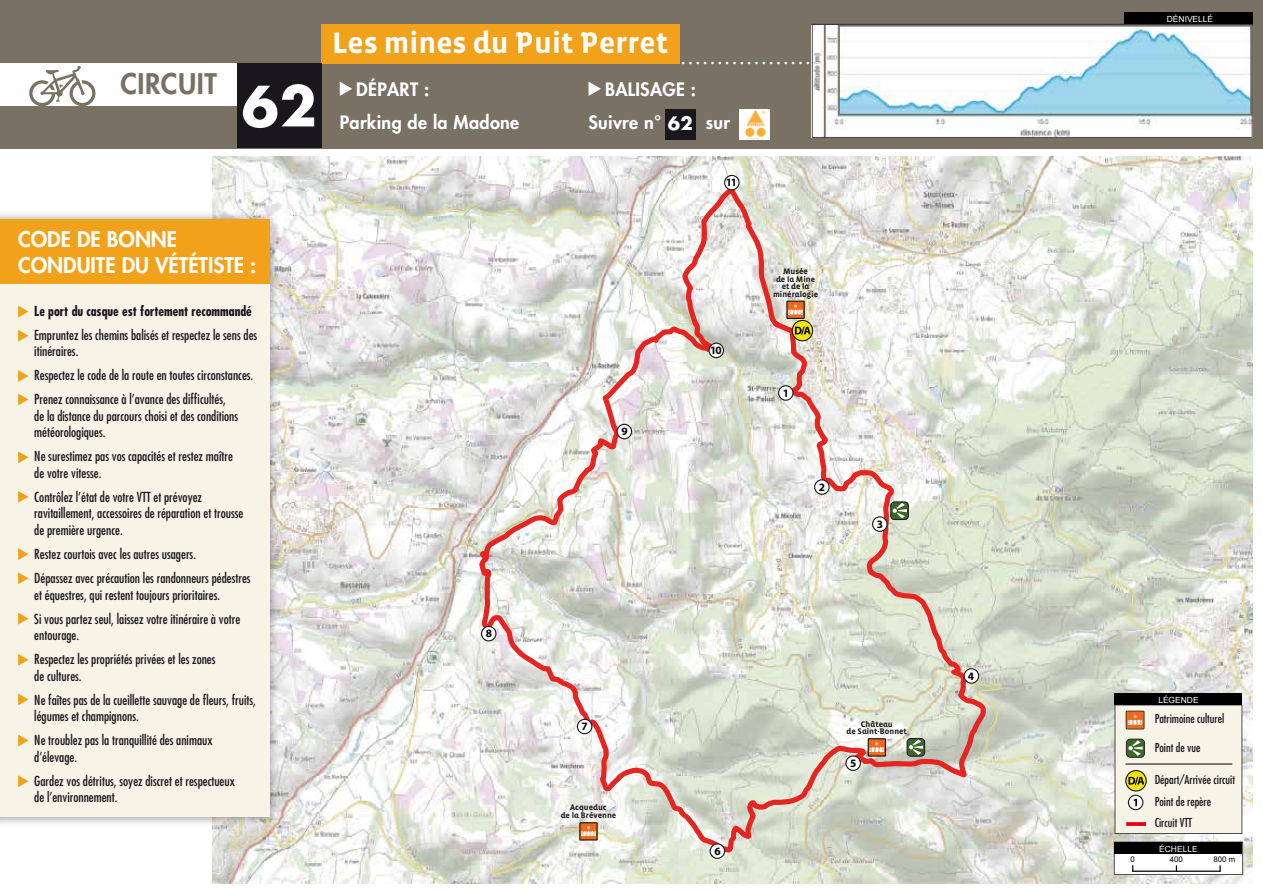
<style>
.page{position:relative;width:1263px;height:893px;background:#fff}
.page>*{position:absolute;margin:0;border:0;box-sizing:border-box;transform-origin:0 0}
.t1{font:700 54px "Futura Std";color:#fff}
.t2{font:700 30.3px "Vista Sans Alt";color:#fff}
.t3{font:800 27.75px "Futura Std";letter-spacing:.02em;color:#797164}
.t4{font:22.5px "Futura Std";color:#fff}
.t5{font:800 21px/25.2px "Futura Std";color:#fff}
.t6{font:800 18px/33px "Futura Std";letter-spacing:.02em;color:#fff}
.t7{font:condensed 13.5px/24px "Futura Std";color:#1a171c}
.t8{font:700 condensed 13.5px "Futura Std";color:#1a171c}
.t9{font:condensed 12px "Futura Std";color:#1a171c}
.t10{font:700 11.25px "Myriad Pro";color:#000}
.t11{font:8.4px "Arial";color:#fff}
.t12{font:700 8.25px/7.5px "Vista Sans Alt";color:#1a171c;text-align:center}
.t13{font:7.8px "Arial";letter-spacing:.005em;color:#000}
.s1{font-weight:700}
</style>
<div class="page">
<img style="left:212px;top:156px;width:1041px;height:727px">
<svg style="left:476px;top:181px;width:514px;height:674px"></svg>
<div style="left:0;top:0;width:1263px;height:148px;background:#797164"></div>
<div style="left:321px;top:24px;width:359px;height:40px;background:#f2a21a"></div>
<div style="left:237px;top:64px;width:84px;height:84px;background:#1a171c"></div>
<div style="left:0;top:64px;width:237px;height:42px;background:#fff"></div>
<svg style="left:29px;top:66px;width:66px;height:40px"></svg>
<div style="left:740px;top:109px;width:30px;height:30px;background:#fff"></div>
<img style="left:744px;top:109px;width:22px;height:30px">
<div style="left:665px;top:109px;width:31px;height:30px;background:#1a171c"></div>
<svg style="left:340px;top:82px;width:12px;height:14px"></svg>
<svg style="left:588px;top:82px;width:13px;height:14px"></svg>
<div style="left:1124px;top:12px;width:128px;height:12px;background:#000"></div>
<svg style="left:812px;top:24px;width:440px;height:114px;background:#d4e5eb"></svg>
<svg style="left:1114px;top:842px;width:129px;height:33px"></svg>
<hr style="left:1133px;top:871px;width:87px;height:1px;background:#000">
<div style="left:778px;top:385px;width:15px;height:16px;background:#fff;border:1px solid #1a171c;border-radius:50%"></div>
<svg style="left:814px;top:479px;width:16px;height:16px"></svg>
<svg style="left:872px;top:516px;width:16px;height:16px"></svg>
<svg style="left:963px;top:668px;width:16px;height:16px"></svg>
<svg style="left:845px;top:755px;width:16px;height:16px"></svg>
<div style="left:710px;top:843px;width:15px;height:16px;background:#fff;border:1px solid #1a171c;border-radius:50%"></div>
<div style="left:577px;top:719px;width:15px;height:15px;background:#fff;border:1px solid #1a171c;border-radius:50%"></div>
<div style="left:481px;top:626px;width:15px;height:15px;background:#fff;border:1px solid #1a171c;border-radius:50%"></div>
<div style="left:890px;top:502px;width:19px;height:18px;border:1px solid #1a171c;border-radius:4px"></div>
<svg style="left:892px;top:503px;width:15px;height:15px"></svg>
<svg style="left:616px;top:424px;width:16px;height:15px"></svg>
<div style="left:708px;top:343px;width:16px;height:15px;background:#fff;border:1px solid #1a171c;border-radius:50%"></div>
<div style="left:724px;top:175px;width:16px;height:15px;background:#fff;border:1px solid #1a171c;border-radius:50%"></div>
<div style="left:580px;top:823px;width:17px;height:17px;background:#eb6a1e"></div>
<div style="left:579px;top:822px;width:18px;height:18px;border:1px solid #000"></div>
<svg style="left:581px;top:826px;width:15px;height:10px"></svg>
<div style="left:868px;top:739px;width:17px;height:17px;background:#eb6a1e"></div>
<div style="left:868px;top:738px;width:18px;height:18px;border:1px solid #000"></div>
<svg style="left:869px;top:742px;width:15px;height:10px"></svg>
<div style="left:907px;top:738px;width:18px;height:18px;border:1px solid #1a171c;border-radius:4px"></div>
<svg style="left:909px;top:739px;width:14px;height:16px"></svg>
<div style="left:787px;top:301px;width:17px;height:17px;background:#eb6a1e"></div>
<div style="left:786px;top:301px;width:18px;height:18px;border:1px solid #000"></div>
<svg style="left:788px;top:304px;width:15px;height:11px"></svg>
<svg style="left:792px;top:320px;width:21px;height:21px"></svg>
<svg style="left:795px;top:327px;width:16px;height:8px"></svg>
<div style="left:1114px;top:693px;width:128px;height:12px;background:#000"></div>
<svg style="left:1114px;top:705px;width:128px;height:129px;background:#e7e3d3"></svg>
<img style="left:0;top:207px;width:283px;height:623px">
<div style="left:0;top:219px;width:270px;height:598px;background:#f5f4e7"></div>
<div style="left:0;top:219px;width:270px;height:65px;background:#f2a21a"></div>
<svg style="left:18px;top:306px;width:10px;height:12px"></svg>
<svg style="left:18px;top:330px;width:10px;height:12px"></svg>
<svg style="left:18px;top:370px;width:10px;height:12px"></svg>
<svg style="left:18px;top:393px;width:10px;height:12px"></svg>
<svg style="left:18px;top:451px;width:10px;height:12px"></svg>
<svg style="left:18px;top:491px;width:10px;height:12px"></svg>
<svg style="left:18px;top:548px;width:10px;height:12px"></svg>
<svg style="left:18px;top:693px;width:10px;height:12px"></svg>
<svg style="left:18px;top:734px;width:10px;height:12px"></svg>
<svg style="left:18px;top:775px;width:10px;height:12px"></svg>
<svg style="left:18px;top:572px;width:10px;height:12px"></svg>
<svg style="left:18px;top:613px;width:10px;height:12px"></svg>
<svg style="left:18px;top:654px;width:10px;height:12px"></svg>
<h3 class="t3" style="left:120px;top:66px;width:98px">CIRCUIT</h3>
<h1 class="t1" style="left:242px;top:70px;width:77px">62</h1>
<h3 class="t5" style="left:18px;top:227px;width:240px">CODE DE BONNE<br>CONDUITE DU VÉTÉTISTE :</h3>
<p class="t8" style="left:34px;top:303px;width:219px">Le port du casque est fortement recommandé</p>
<p class="t7" style="left:34px;top:327px;width:224px;line-height:16.5px">Empruntez les chemins balisés et respectez le sens des itinéraires.</p>
<p class="t7" style="left:34px;top:363px;width:221px">Respectez le code de la route en toutes circonstances.<br>Prenez connaissance à l’avance des difficultés,</p>
<p class="t7" style="left:34px;top:408px;width:205px;line-height:16.5px">de la distance du parcours choisi et des conditions météorologiques.</p>
<p class="t7" style="left:34px;top:448px;width:200px;line-height:16.5px">Ne surestimez pas vos capacités et restez maître de votre vitesse.</p>
<p class="t7" style="left:34px;top:489px;width:211px;line-height:16.5px">Contrôlez l’état de votre VTT et prévoyez ravitaillement, accessoires de réparation et trousse de première urgence.</p>
<p class="t7" style="left:34px;top:542px;width:218px">Restez courtois avec les autres usagers.<br>Dépassez avec précaution les randonneurs pédestres</p>
<p class="t7" style="left:34px;top:582px;width:207px">et équestres, qui restent toujours prioritaires.<br>Si vous partez seul, laissez votre itinéraire à votre</p>
<p class="t7" style="left:34px;top:623px;width:183px">entourage.<br>Respectez les propriétés privées et les zones</p>
<p class="t7" style="left:34px;top:663px;width:223px">de cultures.<br>Ne faîtes pas de la cueillette sauvage de fleurs, fruits,</p>
<p class="t7" style="left:34px;top:704px;width:180px">légumes et champignons.<br>Ne troublez pas la tranquillité des animaux</p>
<p class="t7" style="left:34px;top:744px;width:202px">d’élevage.<br>Gardez vos détritus, soyez discret et respectueux</p>
<p class="t7" style="left:34px;top:785px;width:85px">de l’environnement.</p>
<h2 class="t2" style="left:332px;top:27px;width:338px">Les mines du Puit Perret</h2>
<h3 class="t4" style="left:680px;top:41px;width:133px">..................</h3>
<h3 class="t6" style="left:340px;top:73px;width:181px;text-indent:17px">DÉPART :<br>Parking de la Madone</h3>
<h3 class="t6" style="left:588px;top:73px;width:109px;text-align:right">BALISAGE :<br>Suivre n° <span class="s1">62</span></h3>
<h3 class="t6" style="left:706px;top:106px;width:26px">sur</h3>
<p class="t10" style="left:726px;top:175px;width:13px">11</p>
<p class="t10" style="left:621px;top:424px;width:8px">9</p>
<p class="t10" style="left:710px;top:343px;width:13px">10</p>
<p class="t12" style="left:773px;top:268px;width:47px">Musée<br>de la Mine et de la minéralogie</p>
<p class="t10" style="left:783px;top:386px;width:8px">1</p>
<p class="t10" style="left:819px;top:480px;width:8px">2</p>
<p class="t10" style="left:486px;top:626px;width:8px">8</p>
<p class="t10" style="left:582px;top:719px;width:8px">7</p>
<p class="t12" style="left:561px;top:804px;width:57px">Acqueduc<br>de la Brévenne</p>
<p class="t10" style="left:714px;top:844px;width:8px">6</p>
<p class="t10" style="left:877px;top:517px;width:8px">3</p>
<p class="t12" style="left:847px;top:720px;width:62px">Château<br>de Saint-Bonnet</p>
<p class="t10" style="left:850px;top:756px;width:8px">5</p>
<p class="t10" style="left:968px;top:669px;width:8px">4</p>
<p class="t11" style="left:1167px;top:13px;width:48px">DÉNIVELLÉ</p>
<p class="t11" style="left:1158px;top:694px;width:42px">LÉGENDE</p>
<p class="t9" style="left:1155px;top:711px;width:71px">Patrimoine culturel</p>
<p class="t9" style="left:1155px;top:740px;width:47px">Point de vue</p>
<p class="t9" style="left:1155px;top:772px;width:82px">Départ/Arrivée circuit</p>
<p class="t9" style="left:1155px;top:794px;width:58px">Point de repère</p>
<p class="t9" style="left:1155px;top:815px;width:39px">Circuit VTT</p>
<p class="t11" style="left:1159px;top:843px;width:40px">ÉCHELLE</p>
<p class="t13" style="left:1130px;top:854px;width:6px">0</p>
<p class="t13" style="left:1170px;top:854px;width:15px">400</p>
<p class="t13" style="left:1213px;top:854px;width:23px">800 m</p>
</div>
